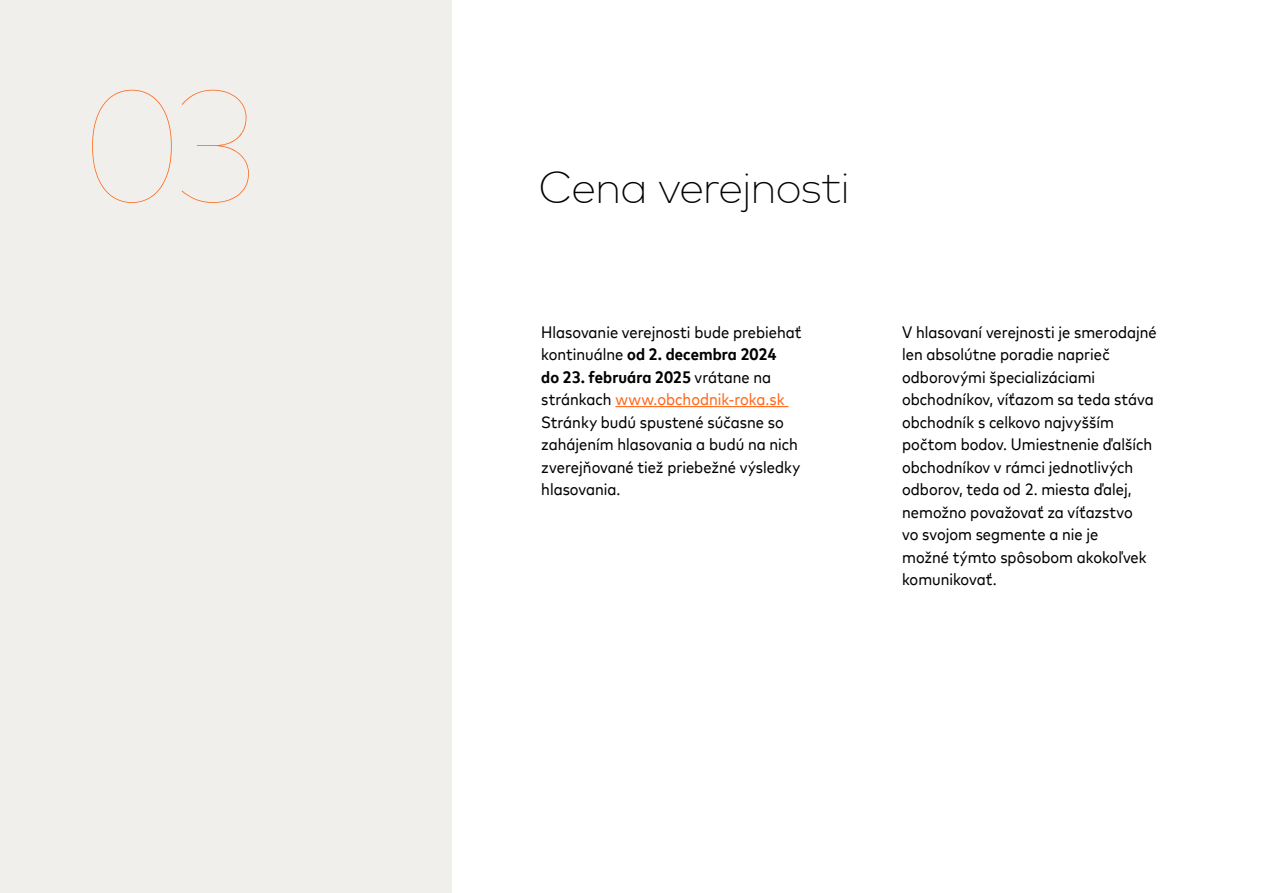
<style>
.page{position:relative;width:1263px;height:893px;background:#fff}
.page>*{position:absolute;margin:0;border:0;box-sizing:border-box;transform-origin:0 0}
.t1{font:100 160.5px "Mark Offc For MC";color:#ff671b}
.t2{font:200 45px "Mark Offc For MC";letter-spacing:-.035em;color:#000}
.t3{font:16.5px/22.5px "Mark For MC Nrw";color:#000}
.s1{font-weight:700}
.s2{color:#ff671b}
</style>
<div class="page">
<div style="left:0;top:0;width:451px;height:893px;background:#f1efeb"></div>
<hr style="left:615px;top:406px;width:173px;height:1px;background:#ff671b">
<h1 class="t1" style="left:84px;top:32px;width:182px">03</h1>
<h2 class="t2" style="left:538px;top:153px;width:314px">Cena verejnosti</h2>
<p class="t3" style="left:541px;top:319px;width:262px">Hlasovanie verejnosti bude prebiehať kontinuálne <span class="s1">od 2. decembra 2024<br>do 23. februára 2025</span> vrátane na stránkach <span class="s2">www.obchodnik-roka.sk<br></span>Stránky budú spustené súčasne so zahájením hlasovania a budú na nich zverejňované tiež priebežné výsledky hlasovania.</p>
<p class="t3" style="left:902px;top:319px;width:256px">V hlasovaní verejnosti je smerodajné len absolútne poradie naprieč odborovými špecializáciami obchodníkov, víťazom sa teda stáva obchodník s celkovo najvyšším počtom bodov. Umiestnenie ďalších obchodníkov v rámci jednotlivých odborov, teda od 2. miesta ďalej, nemožno považovať za víťazstvo<br>vo svojom segmente a nie je<br>možné týmto spôsobom akokoľvek komunikovať.</p>
</div>
